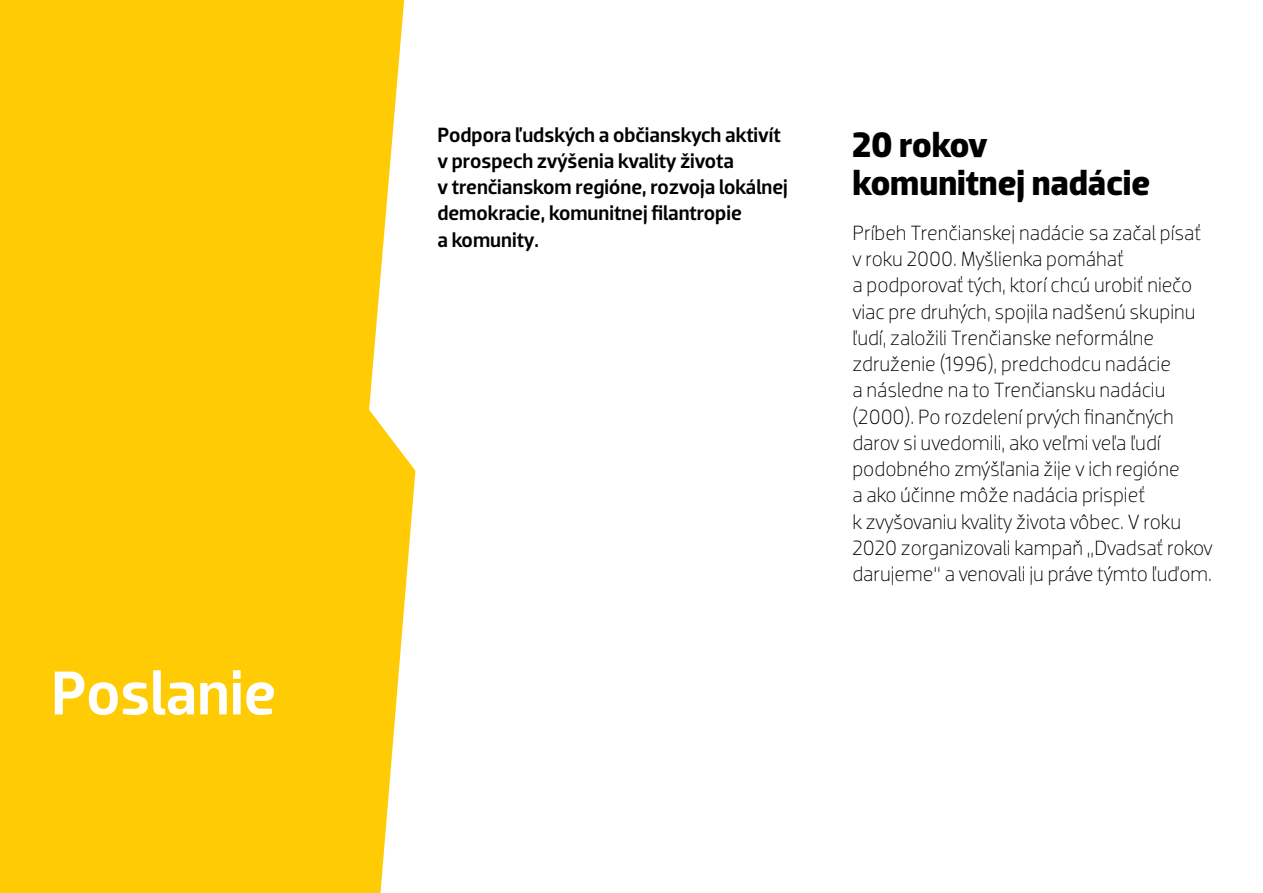
<style>
.page{position:relative;width:1263px;height:893px;background:#fff}
.page>*{position:absolute;margin:0;border:0;box-sizing:border-box;transform-origin:0 0}
.t1{font:500 63px "Dobra";color:#fff}
.t2{font:700 36px/38.2px "Dobra";color:#000}
.t3{font:300 21px/26.2px "Dobra";color:#000}
.t4{font:500 21px/26.2px "Dobra";color:#000}
</style>
<div class="page">
<div style="left:0;top:0;width:415px;height:893px;background:#ffcb05"></div>
<h1 class="t1" style="left:51px;top:667px;width:227px">Poslanie</h1>
<p class="t4" style="left:437px;top:123px;width:352px">Podpora ľudských a občianskych aktivít v prospech zvýšenia kvality života<br>v trenčianskom regióne, rozvoja lokálnej demokracie, komunitnej filantropie<br>a komunity.</p>
<h2 class="t2" style="left:852px;top:128px;width:299px">20 rokov komunitnej nadácie</h2>
<p class="t3" style="left:852px;top:221px;width:362px">Príbeh Trenčianskej nadácie sa začal písať v roku 2000. Myšlienka pomáhať<br>a podporovať tých, ktorí chcú urobiť niečo viac pre druhých, spojila nadšenú skupinu ľudí, založili Trenčianske neformálne združenie (1996), predchodcu nadácie<br>a následne na to Trenčiansku nadáciu (2000). Po rozdelení prvých finančných darov si uvedomili, ako veľmi veľa ľudí podobného zmýšľania žije v ich regióne<br>a ako účinne môže nadácia prispieť<br>k zvyšovaniu kvality života vôbec. V roku 2020 zorganizovali kampaň „Dvadsať rokov darujeme“ a venovali ju práve týmto ľuďom.</p>
</div>
